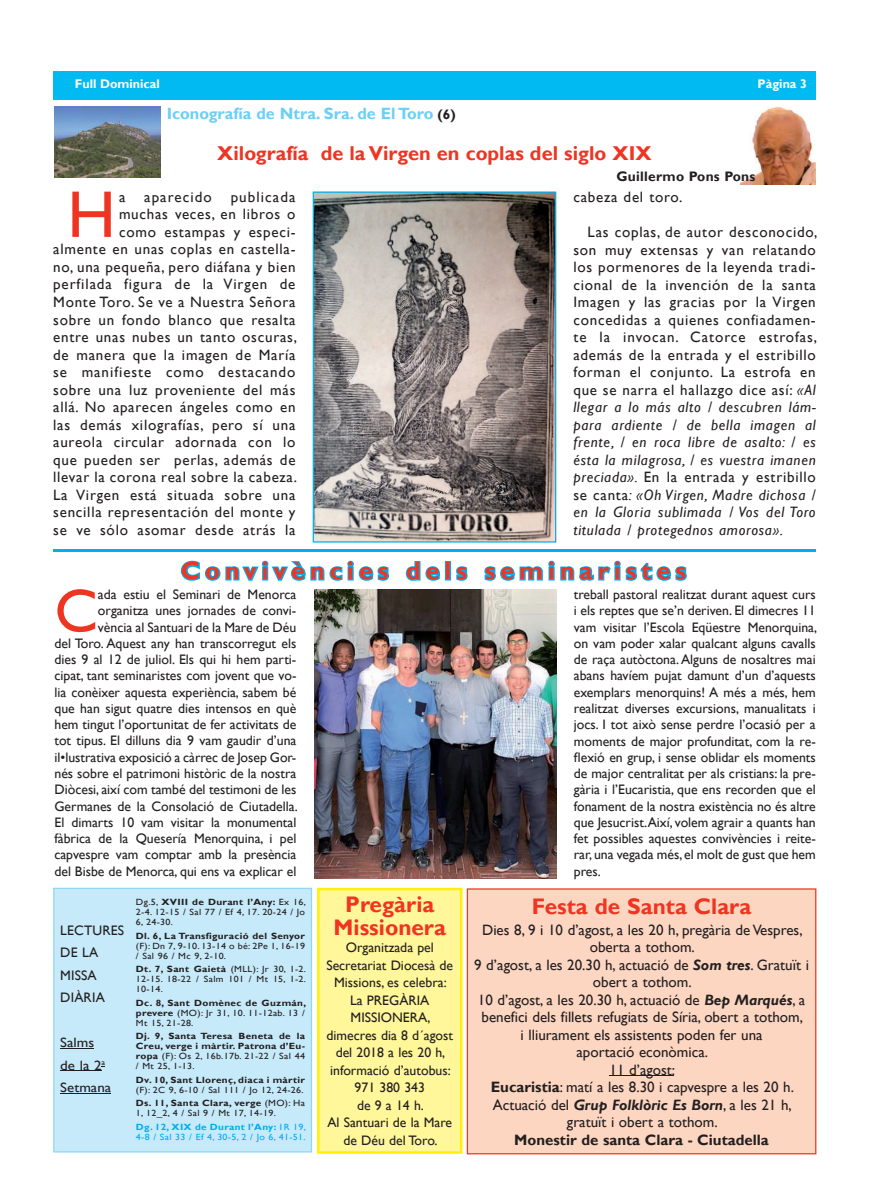
<style>
.page{position:relative;width:869px;height:1188px;background:#fff}
.page>*{position:absolute;margin:0;border:0;box-sizing:border-box;transform-origin:0 0}
.t1{font:66.25px "Gill Sans";color:#ef3522}
.t2{font:61.38px "Gill Sans";color:#ef3522}
.t3{font:700 25px "Gill Sans";letter-spacing:.2em;color:#ef3522}
.t4{font:700 22.5px/22.5px "Gill Sans";color:#ef3522;text-align:center}
.t5{font:700 20px "Gill Sans";color:#ef3522}
.t6{font:700 16.25px "Gill Sans";color:#6bcff6}
.t7{font:15px/17.5px "Gill Sans";letter-spacing:.05em;color:#231f20;text-align:right}
.t8{font:15px/17.5px "Gill Sans";color:#231f20;text-align:center}
.t9{font:700 15px "Gill Sans";color:#231f20}
.t10{font:15px "Gill Sans";letter-spacing:.075em;color:#231f20}
.t11{font:13.75px/16.2px "Gill Sans";color:#231f20}
.t12{font:700 13.75px "Gill Sans";letter-spacing:.02em;color:#231f20}
.t13{font:13.5px/22.5px "Gill Sans";color:#231f20;scale:1.11 1}
.t14{font:700 12.5px "Gill Sans";color:#fff}
.t15{font:9px/10px "Gill Sans";letter-spacing:.03em;color:#231f20;text-align:justify;scale:1.11 1}
.t16{font:700 9px/10px "Gill Sans";letter-spacing:.03em;color:#231f20;text-align:justify;scale:1.11 1}
.t17{font:9px "Gill Sans";letter-spacing:.03em;color:#00aeef;scale:1.11 1}
.s1{font-size:13.75px;color:#231f20}
.s2{font-style:italic}
.s3{font-weight:700;font-style:italic}
.s4{font-weight:700}
.s5{font-weight:400}
.s6{font-weight:700;color:#00aeef}
.s7{color:#00aeef}
</style>
<div class="page">
<div style="left:53px;top:71px;width:762px;height:28px;background:#00baf1"></div>
<div style="left:53px;top:887px;width:259px;height:265px;background:#c6eafa"></div>
<hr style="left:60px;top:1047px;width:34px;height:1px;background:#231f20">
<hr style="left:60px;top:1070px;width:41px;height:1px;background:#231f20">
<hr style="left:60px;top:1092px;width:51px;height:1px;background:#231f20">
<hr style="left:53px;top:549px;width:762px;height:3px;background:#00aeef">
<svg style="left:180px;top:560px;width:210px;height:21px"></svg>
<svg style="left:405px;top:561px;width:35px;height:20px"></svg>
<div style="left:444px;top:561px;width:7px;height:19px;border:2px solid #00aeef"></div>
<svg style="left:456px;top:566px;width:12px;height:15px"></svg>
<svg style="left:484px;top:560px;width:203px;height:21px"></svg>
<svg style="left:312px;top:191px;width:244px;height:351px;background:#8f8a87"></svg>
<div style="left:317px;top:887px;width:145px;height:266px;background:#fff79a"></div>
<img style="left:740px;top:107px;width:75px;height:77px">
<img style="left:54px;top:106px;width:106px;height:71px">
<img style="left:314px;top:589px;width:242px;height:289px">
<div style="left:466px;top:888px;width:350px;height:265px;background:#fdd6c2"></div>
<p class="t14" style="left:75px;top:76px;width:86px">Full Dominical</p>
<p class="t14" style="left:757px;top:76px;width:51px">Pàgina 3</p>
<p class="t6" style="left:167px;top:104px;width:290px">Iconografía de Ntra. Sra. de El Toro <span class="s1">(6)</span></p>
<h3 class="t5" style="left:217px;top:141px;width:436px">Xilografía de la Virgen en coplas del siglo XIX</h3>
<p class="t12" style="left:616px;top:167px;width:140px">Guillermo Pons Pons</p>
<p class="t7" style="left:53px;top:188px;width:245px">publicada<br>muchas veces, en libros o<br>como estampas y especi-<br>almente en unas coplas en castella&shy;no, una pequeña, pero diáfana y bien perfilada figura de la Virgen de<br>Monte Toro. Se ve a Nuestra Señora sobre un fondo blanco que resalta entre unas nubes un tanto oscuras, de manera que la imagen de María se manifieste como destacando sobre una luz proveniente del más allá. No aparecen ángeles como en las demás xilografías, pero sí una aureola circular adornada con lo que pueden ser perlas, además de llevar la corona real sobre la cabeza.<br>La Virgen está situada sobre una sencilla representación del monte y se ve sólo asomar desde atrás la</p>
<p class="t7" style="left:573px;top:188px;width:110px">cabeza del toro.</p>
<h1 class="t1" style="left:67px;top:176px;width:50px">H</h1>
<p class="t7" style="left:119px;top:188px;width:8px">a</p>
<p class="t10" style="left:144px;top:188px;width:69px">aparecido</p>
<p class="t7" style="left:573px;top:223px;width:245px;text-align:justify;text-indent:14px">Las coplas, de autor desconocido, son muy extensas y van relatando los pormenores de la leyenda tradi&shy;cional de la invención de la santa Imagen y las gracias por la Virgen concedidas a quienes confiadamen&shy;te la invocan. Catorce estrofas, además de la entrada y el estribillo forman el conjunto. La estrofa en que se narra el hallazgo dice así: <span class="s2">«Al llegar a lo más alto / descubren lám&shy;para ardiente / de bella imagen al frente, / en roca libre de asalto: / es ésta la milagrosa, / es vuestra imanen preciada».</span> En la entrada y estribillo se canta<span class="s2">: «Oh Virgen, Madre dichosa / en la Gloria sublimada / Vos del Toro titulada / protegednos amorosa».</span></p>
<h3 class="t3" style="left:181px;top:555px;width:506px">Convivències dels seminaristes</h3>
<h2 class="t2" style="left:54px;top:575px;width:45px">C</h2>
<p class="t11" style="left:54px;top:586px;width:245px;text-align:right">ada estiu el Seminari de Menorca organitza unes jornades de convi-<br>vència al Santuari de la Mare de Déu<br>del Toro. Aquest any han transcorregut els dies 9 al 12 de juliol. Els qui hi hem parti&shy;cipat, tant seminaristes com jovent que vo&shy;lia conèixer aquesta experiència, sabem bé que han sigut quatre dies intensos en què hem tingut l’oportunitat de fer activitats de tot tipus. El dilluns dia 9 vam gaudir d’una il•lustrativa exposició a càrrec de Josep Gor&shy;nés sobre el patrimoni històric de la nostra Diòcesi, així com també del testimoni de les Germanes de la Consolació de Ciutadella.<br>El dimarts 10 vam visitar la monumental fàbrica de la Quesería Menorquina, i pel capvespre vam comptar amb la presència del Bisbe de Menorca, qui ens va explicar el</p>
<p class="t11" style="left:573px;top:586px;width:245px;text-align:justify">treball pastoral realitzat durant aquest curs i els reptes que se’n deriven. El dimecres 11 vam visitar l’Escola Eqüestre Menorquina, on vam poder xalar qualcant alguns cavalls de raça autòctona. Alguns de nosaltres mai abans havíem pujat damunt d’un d’aquests exemplars menorquins! A més a més, hem realitzat diverses excursions, manualitats i jocs. I tot això sense perdre l’ocasió per a moments de major profunditat, com la re&shy;flexió en grup, i sense oblidar els moments de major centralitat per als cristians: la pre&shy;gària i l’Eucaristia, que ens recorden que el fonament de la nostra existència no és altre que Jesucrist.Així, volem agrair a quants han fet possibles aquestes convivències i reite&shy;rar, una vegada més, el molt de gust que hem pres.</p>
<h3 class="t4" style="left:531px;top:895px;width:221px">Festa de Santa Clara</h3>
<p class="t8" style="left:474px;top:920px;width:336px">Dies 8, 9 i 10 d’agost, a les 20 h, pregària de Vespres, oberta a tothom.<br>9 d’agost, a les 20.30 h, actuació de <span class="s3">Som tres</span>. Gratuït i obert a tothom.<br>10 d’agost, a les 20.30 h, actuació de <span class="s3">Bep Marqués</span>, a benefici dels fillets refugiats de Síria, obert a tothom,<br>i lliurament els assistents poden fer una<br>aportació econòmica.<br>11 d’agost:<br><span class="s4">Eucaristia</span>: matí a les 8.30 i capvespre a les 20 h.<br>Actuació del <span class="s3">Grup Folklòric Es Born</span>, a les 21 h, gratuït i obert a tothom.</p>
<p class="t9" style="left:514px;top:1130px;width:256px">Monestir de santa Clara - Ciutadella</p>
<h3 class="t4" style="left:333px;top:893px;width:114px">Pregària<br>Missionera</h3>
<p class="t11" style="left:326px;top:938px;width:128px;line-height:17.5px;text-align:center">Organitzada pel<br>Secretariat Diocesà de<br>Missions, es celebra:<br>La PREGÀRIA<br>MISSIONERA, dimecres dia 8 d´agost del 2018 a les 20 h, informació d’autobus:<br>971 380 343<br>de 9 a 14 h.<br>Al Santuari de la Mare de Déu del Toro.</p>
<p class="t15" style="left:136px;top:896px;width:155px">Dg.5, <span class="s4">XVIII de Durant l’Any:</span> Ex 16, 2-4. 12-15 / Sal 77 / Ef 4, 17. 20-24 / Jo 6, 24-30.</p>
<p class="t16" style="left:136px;top:930px;width:154px">Dl. 6, La Transfiguració del Senyor</p>
<p class="t15" style="left:136px;top:940px;width:154px">(F): Dn 7, 9-10. 13-14 o bé: 2Pe 1, 16-19 / Sal 96 / Mc 9, 2-10.</p>
<p class="t15" style="left:136px;top:963px;width:155px"><span class="s4">Dt. 7, Sant Gaietà</span> (MLL): Jr 30, 1-2.<br>12-15. 18-22 / Salm 101 / Mt 15, 1-2.<br>10-14.</p>
<p class="t15" style="left:136px;top:997px;width:155px"><span class="s4">Dc. 8, Sant Domènec de Guzmán, prevere</span> (MO): Jr 31, 10. 11-12ab. 13 / Mt 15, 21-28.</p>
<p class="t16" style="left:136px;top:1031px;width:154px">Dj. 9, Santa Teresa Beneta de la Creu, verge i màrtir. Patrona d’Eu&shy;ropa <span class="s5">(F): Os 2, 16b.17b. 21-22 / Sal 44 / Mt 25, 1-13.</span></p>
<p class="t16" style="left:136px;top:1074px;width:154px">Dv. 10, Sant Llorenç, diaca i màrtir</p>
<p class="t15" style="left:136px;top:1082px;width:154px;line-height:13.5px">(F): 2C 9, 6-10 / Sal 111 / Jo 12, 24-26.<br><span class="s4">Ds. 11, Santa Clara, verge</span> (MO): Ha</p>
<p class="t15" style="left:136px;top:1106px;width:155px;line-height:13.5px">1, 12_2, 4 / Sal 9 / Mt 17, 14-19.<br><span class="s6">Dg. 12, XIX de Durant l’Any:</span> <span class="s7">1R 19,</span></p>
<p class="t17" style="left:136px;top:1131px;width:154px">4-8 / Sal 33 / Ef 4, 30-5, 2 / Jo 6, 41-51.</p>
<p class="t11" style="left:60px;top:918px;width:65px;line-height:22.5px">LECTURES<br>DE LA<br>MISSA<br>DIÀRIA</p>
<p class="t13" style="left:60px;top:1031px;width:47px">Salms de la 2<sup>a<br></sup>Setmana</p>
</div>
